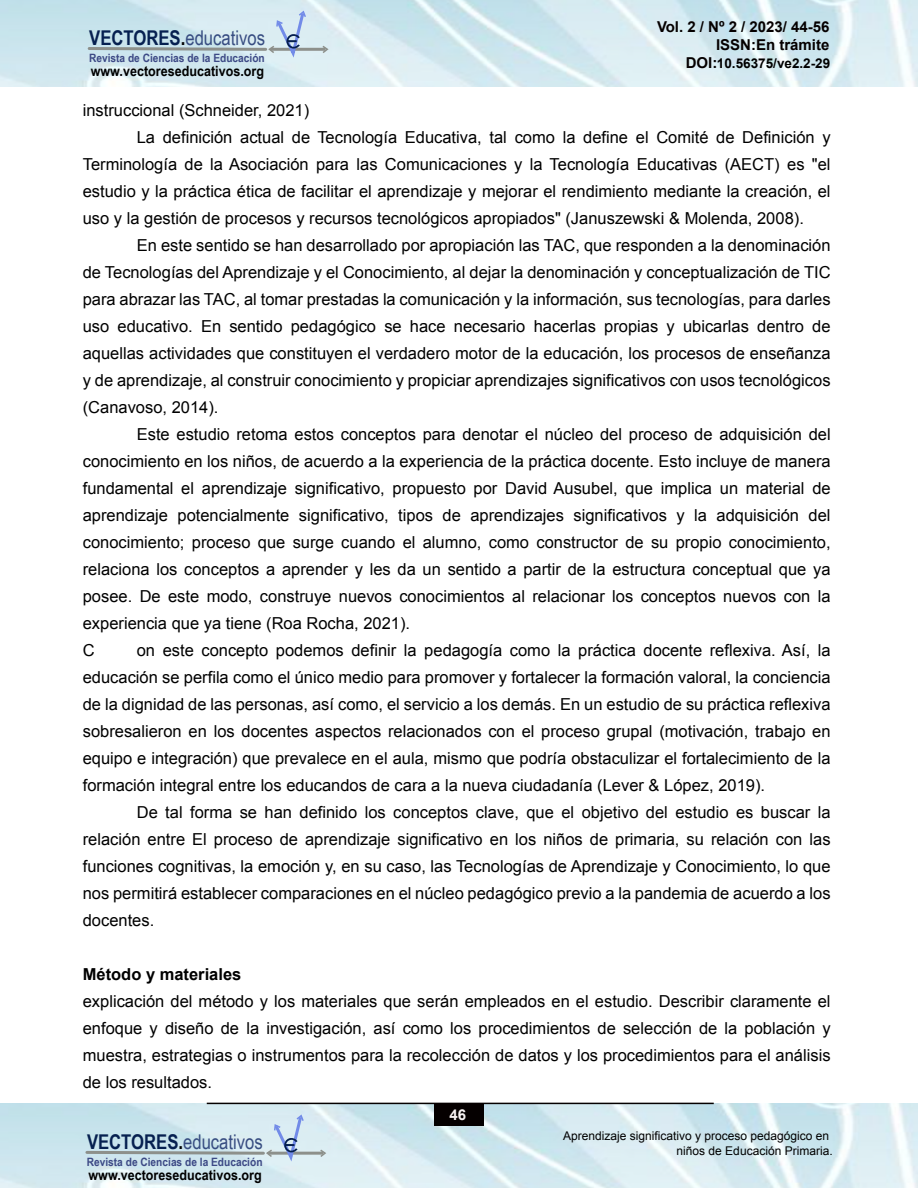
<style>
.page{position:relative;width:918px;height:1188px;background:#fff}
.page>*{position:absolute;margin:0;border:0;box-sizing:border-box;transform-origin:0 0}
.t1{font:20.4px "Arial Narrow";color:#374d81}
.t2{font:16.5px/27px "Arial";color:#000;text-align:justify}
.t3{font:700 16.5px "Arial";color:#000}
.t4{font:700 15px/18px "Arial";color:#050000;text-align:right}
.t5{font:700 15px "Arial";color:#f7f2f2}
.t6{font:700 14.25px "Arial Narrow";color:#000;scale:1.08 1}
.t7{font:700 13.5px "Arial";color:#000}
.t8{font:12px/14.4px "Arial";color:#000;text-align:right}
.t9{font:700 11.55px "Arial Narrow";color:#3c4985;scale:1.08 1}
.s1{font-weight:700;color:#062050}
.s2{font-weight:700;color:#000}
.s3{font-size:15px;color:#050000}
</style>
<div class="page">
<img style="left:0;top:0;width:918px;height:86px">
<hr style="left:271px;top:48px;width:55px;height:3px;background:#8d908b">
<svg style="left:321px;top:44px;width:9px;height:11px"></svg>
<svg style="left:86px;top:9px;width:221px;height:53px;background:#cae0e8"></svg>
<img style="left:1px;top:1103px;width:917px;height:85px">
<hr style="left:269px;top:1152px;width:54px;height:3px;background:#8d908b">
<svg style="left:319px;top:1148px;width:9px;height:11px"></svg>
<svg style="left:84px;top:1113px;width:221px;height:53px;background:#cadfe8"></svg>
<hr style="left:207px;top:1103px;width:507px;height:1px;background:#050000">
<div style="left:434px;top:1103px;width:50px;height:23px;background:#050000"></div>
<p class="t1" style="left:89px;top:23px;width:177px"><span class="s1">VECTORES</span><span class="s2">.</span>educativos</p>
<p class="t6" style="left:91px;top:61px;width:162px">www.vectoreseducativos.org</p>
<p class="t9" style="left:89px;top:49px;width:164px">Revista de Ciencias de la Educación</p>
<p class="t4" style="left:657px;top:19px;width:174px">Vol. 2 / Nº 2 / 2023/ 44-56<br>ISSN:En trámite</p>
<p class="t7" style="left:686px;top:55px;width:146px"><span class="s3">DOI:</span>10.56375/ve2.2-29</p>
<p class="t2" style="left:83px;top:97px;width:228px">instruccional (Schneider, 2021)</p>
<p class="t2" style="left:137px;top:124px;width:695px">La definición actual de Tecnología Educativa, tal como la define el Comité de Definición y</p>
<p class="t2" style="left:83px;top:151px;width:749px">Terminología de la Asociación para las Comunicaciones y la Tecnología Educativas (AECT) es "el</p>
<p class="t2" style="left:83px;top:178px;width:749px">estudio y la práctica ética de facilitar el aprendizaje y mejorar el rendimiento mediante la creación, el</p>
<p class="t2" style="left:83px;top:205px;width:723px">uso y la gestión de procesos y recursos tecnológicos apropiados" (Januszewski &amp; Molenda, 2008).</p>
<p class="t2" style="left:137px;top:232px;width:695px">En este sentido se han desarrollado por apropiación las TAC, que responden a la denominación</p>
<p class="t2" style="left:83px;top:259px;width:749px">de Tecnologías del Aprendizaje y el Conocimiento, al dejar la denominación y conceptualización de TIC</p>
<p class="t2" style="left:83px;top:286px;width:749px">para abrazar las TAC, al tomar prestadas la comunicación y la información, sus tecnologías, para darles</p>
<p class="t2" style="left:83px;top:313px;width:749px">uso educativo. En sentido pedagógico se hace necesario hacerlas propias y ubicarlas dentro de</p>
<p class="t2" style="left:83px;top:340px;width:749px">aquellas actividades que constituyen el verdadero motor de la educación, los procesos de enseñanza</p>
<p class="t2" style="left:83px;top:367px;width:749px">y de aprendizaje, al construir conocimiento y propiciar aprendizajes significativos con usos tecnológicos</p>
<p class="t2" style="left:83px;top:394px;width:137px">(Canavoso, 2014).</p>
<p class="t2" style="left:137px;top:421px;width:695px">Este estudio retoma estos conceptos para denotar el núcleo del proceso de adquisición del</p>
<p class="t2" style="left:83px;top:448px;width:749px">conocimiento en los niños, de acuerdo a la experiencia de la práctica docente. Esto incluye de manera</p>
<p class="t2" style="left:83px;top:475px;width:749px">fundamental el aprendizaje significativo, propuesto por David Ausubel, que implica un material de</p>
<p class="t2" style="left:83px;top:502px;width:749px">aprendizaje potencialmente significativo, tipos de aprendizajes significativos y la adquisición del</p>
<p class="t2" style="left:83px;top:529px;width:749px">conocimiento; proceso que surge cuando el alumno, como constructor de su propio conocimiento,</p>
<p class="t2" style="left:83px;top:556px;width:749px">relaciona los conceptos a aprender y les da un sentido a partir de la estructura conceptual que ya</p>
<p class="t2" style="left:83px;top:583px;width:749px">posee. De este modo, construye nuevos conocimientos al relacionar los conceptos nuevos con la</p>
<p class="t2" style="left:83px;top:610px;width:329px">experiencia que ya tiene (Roa Rocha, 2021).</p>
<p class="t2" style="left:83px;top:637px;width:13px">C</p>
<p class="t2" style="left:83px;top:637px;width:749px;text-indent:54px">on este concepto podemos definir la pedagogía como la práctica docente reflexiva. Así, la educación se perfila como el único medio para promover y fortalecer la formación valoral, la conciencia de la dignidad de las personas, así como, el servicio a los demás. En un estudio de su práctica reflexiva sobresalieron en los docentes aspectos relacionados con el proceso grupal (motivación, trabajo en equipo e integración) que prevalece en el aula, mismo que podría obstaculizar el fortalecimiento de la formación integral entre los educandos de cara a la nueva ciudadanía (Lever &amp; López, 2019).</p>
<p class="t2" style="left:83px;top:799px;width:749px;text-indent:54px">De tal forma se han definido los conceptos clave, que el objetivo del estudio es buscar la relación entre El proceso de aprendizaje significativo en los niños de primaria, su relación con las funciones cognitivas, la emoción y, en su caso, las Tecnologías de Aprendizaje y Conocimiento, lo que nos permitirá establecer comparaciones en el núcleo pedagógico previo a la pandemia de acuerdo a los docentes.</p>
<p class="t3" style="left:83px;top:964px;width:160px">Método y materiales</p>
<p class="t2" style="left:83px;top:988px;width:749px">explicación del método y los materiales que serán empleados en el estudio. Describir claramente el enfoque y diseño de la investigación, así como los procedimientos de selección de la población y muestra, estrategias o instrumentos para la recolección de datos y los procedimientos para el análisis de los resultados.</p>
<p class="t1" style="left:87px;top:1127px;width:177px"><span class="s1">VECTORES</span><span class="s2">.</span>educativos</p>
<p class="t6" style="left:89px;top:1164px;width:162px">www.vectoreseducativos.org</p>
<p class="t9" style="left:87px;top:1153px;width:164px">Revista de Ciencias de la Educación</p>
<p class="t5" style="left:453px;top:1105px;width:10px">3</p>
<p class="t5" style="left:449px;top:1105px;width:18px">46</p>
<p class="t8" style="left:563px;top:1129px;width:271px">Aprendizaje significativo y proceso pedagógico en niños de Educación Primaria.</p>
</div>
